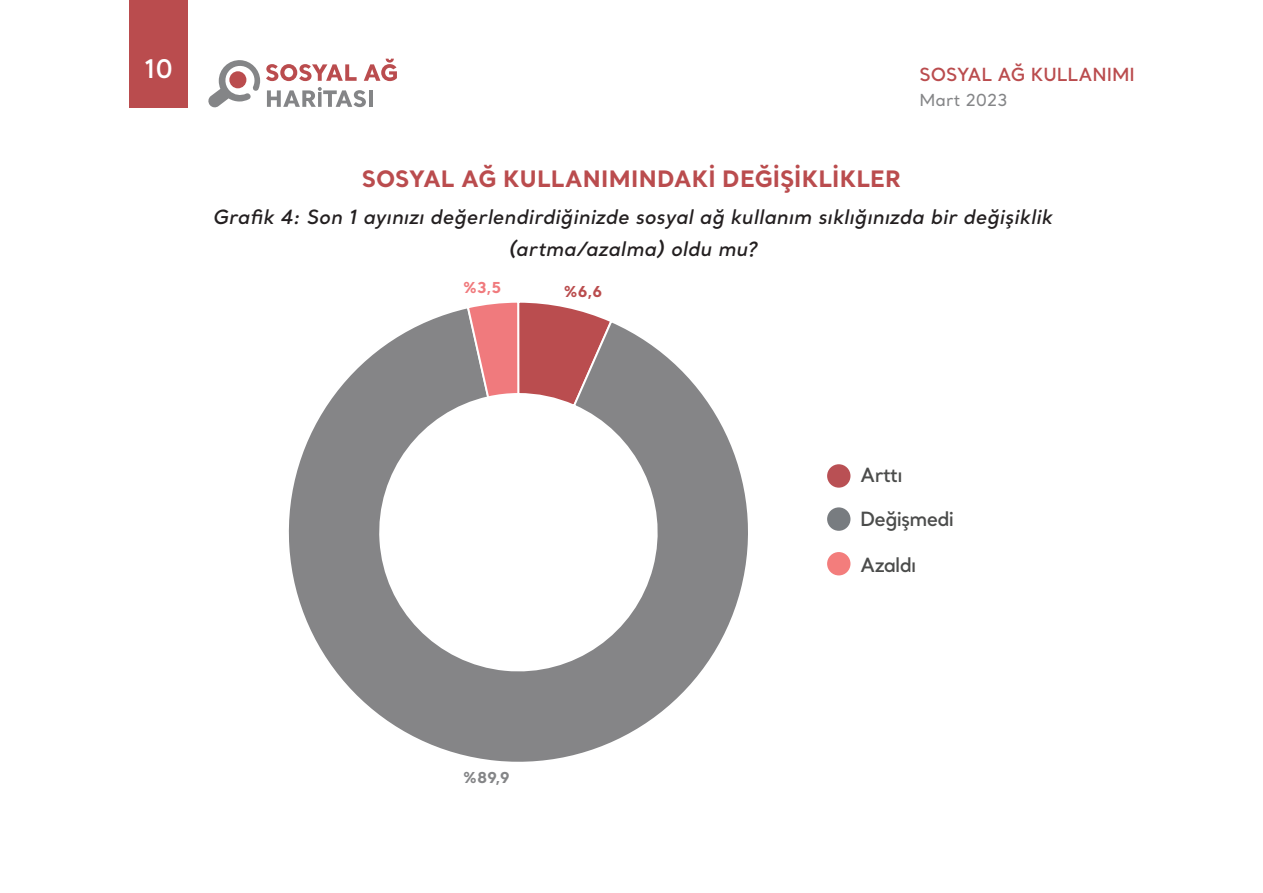
<style>
.page{position:relative;width:1263px;height:893px;background:#fff}
.page>*{position:absolute;margin:0;border:0;box-sizing:border-box;transform-origin:0 0}
.t1{font:600 25.5px "Santral";color:#fff}
.ANA_METIN{font:700 22.5px "Santral";letter-spacing:.005em;color:#ba4c4e}
.ANA_METIN-2{font:italic 600 19.5px "Santral";letter-spacing:.01em;color:#231f20}
.t2{font:600 19.5px "Santral";letter-spacing:-.04em;color:#4b4c4b}
.t3{font:600 18px "Santral";color:#ba4c4e}
.t4{font:500 16.5px "Santral";color:#848587}
.t5{font:700 15px "Santral";color:#848587}
.t6{font:700 15px "Santral";color:#ba4c4d}
.t7{font:700 15px "Santral";color:#f07a7d}
</style>
<div class="page">
<svg style="left:208px;top:60px;width:52px;height:48px"></svg>
<svg style="left:266px;top:64px;width:91px;height:17px"></svg>
<svg style="left:364px;top:59px;width:33px;height:22px"></svg>
<svg style="left:267px;top:87px;width:99px;height:20px"></svg>
<hr style="left:369px;top:90px;width:3px;height:17px;background:#848587">
<div style="left:130px;top:0;width:58px;height:107px;background:#ba4c4e"></div>
<div style="left:827px;top:552px;width:23px;height:23px;background:#f37d7c;border-radius:50%"></div>
<div style="left:827px;top:464px;width:23px;height:24px;background:#b95054;border-radius:50%"></div>
<div style="left:827px;top:507px;width:23px;height:24px;background:#787c80;border-radius:50%"></div>
<svg style="left:288px;top:308px;width:460px;height:454px"></svg>
<svg style="left:466px;top:302px;width:147px;height:106px;background:#c87f80"></svg>
<h1 class="t1" style="left:144px;top:52px;width:30px">10</h1>
<p class="t3" style="left:919px;top:62px;width:217px">SOSYAL AĞ KULLANIMI</p>
<p class="t4" style="left:919px;top:90px;width:89px">Mart 2023</p>
<p class="ANA_METIN" style="left:362px;top:163px;width:541px">SOSYAL AĞ KULLANIMINDAKİ DEĞİŞİKLİKLER</p>
<p class="ANA_METIN-2" style="left:212px;top:204px;width:841px">Grafik 4: Son 1 ayınızı değerlendirdiğinizde sosyal ağ kullanım sıklığınızda bir değişiklik</p>
<p class="ANA_METIN-2" style="left:508px;top:236px;width:251px">(artma/azalma) oldu mu?</p>
<p class="t6" style="left:563px;top:281px;width:40px">%6,6</p>
<p class="t7" style="left:463px;top:278px;width:40px">%3,5</p>
<p class="t2" style="left:860px;top:462px;width:44px">Arttı</p>
<p class="t2" style="left:860px;top:506px;width:95px">Değişmedi</p>
<p class="t2" style="left:860px;top:552px;width:57px">Azaldı</p>
<p class="t5" style="left:463px;top:767px;width:48px">%89,9</p>
</div>
